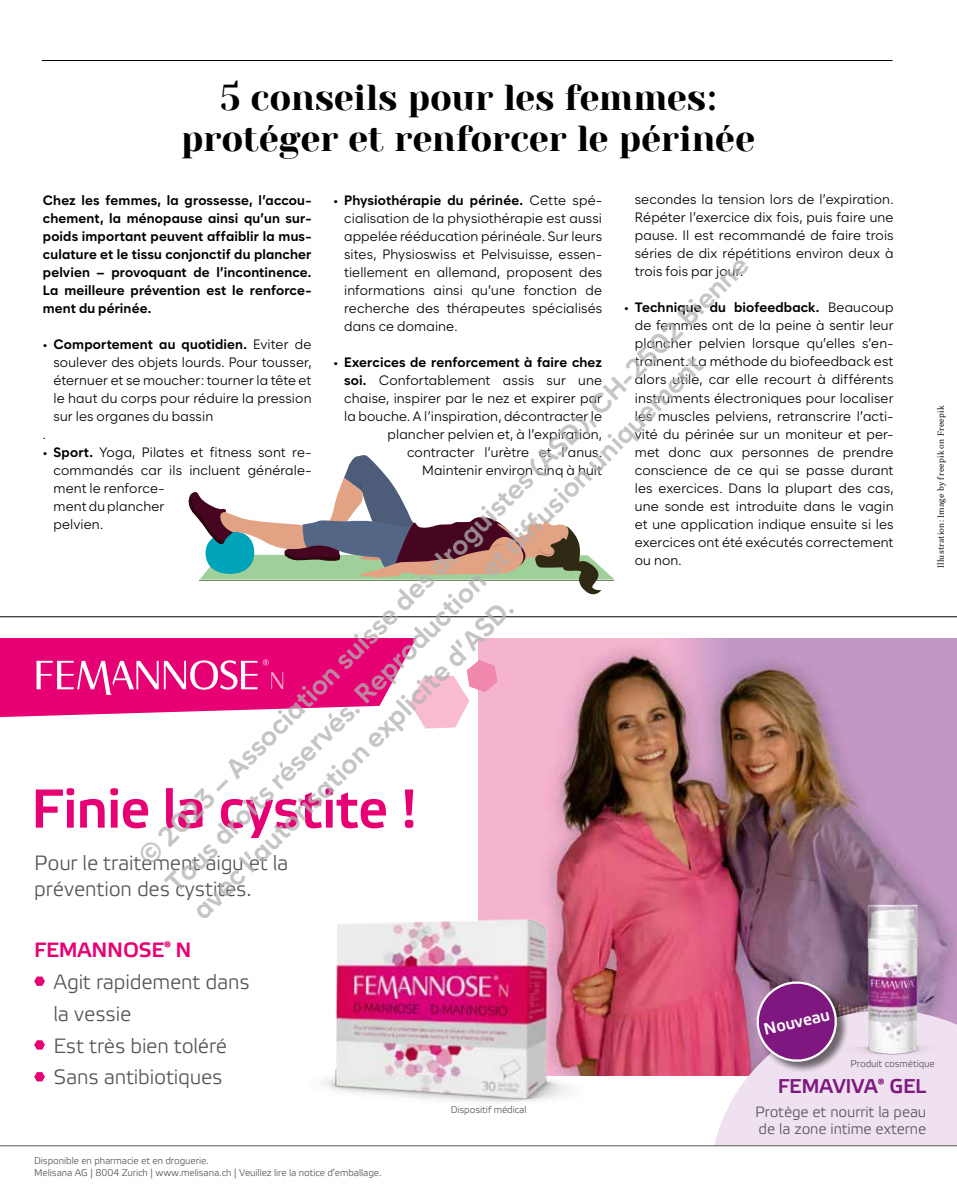
<style>
.page{position:relative;width:957px;height:1191px;background:#fff}
.page>*{position:absolute;margin:0;border:0;box-sizing:border-box;transform-origin:0 0}
.t1{font:500 54.6px "Etelka";letter-spacing:-.005em;color:#e60074}
.t2{font:36px/40.5px "Yeseva One";letter-spacing:-.005em;color:#000;text-align:center}
.t3{font:700 27px/38.2px "Zabal";color:rgb(178 178 176/.75)}
.t4{font:300 20.7px/31.8px "Etelka";letter-spacing:-.01em;color:#555756}
.t5{font:500 19.95px "Etelka";letter-spacing:-.01em;color:#7e1780}
.t6{font:500 16.5px "Etelka";color:#fff}
.t7{font:300 15px/17.1px "Etelka";letter-spacing:-.01em;color:#555756}
.t8{font:13.5px/18px "Zabal";letter-spacing:.01em;color:#000;text-align:justify}
.t9{font:700 13.5px/18px "Zabal";letter-spacing:.01em;color:#000;text-align:justify}
.t10{font:300 9.75px/11.7px "Etelka";letter-spacing:-.01em;color:#555756}
.t11{font:9px "Leyendo";letter-spacing:.025em;color:#000}
.s1{font-weight:400}
.s2{font-weight:700}
.s3{font-weight:500;color:#e60074}
</style>
<div class="page">
<hr style="left:42px;top:60px;width:850px;height:1px;background:#000">
<svg style="left:188px;top:455px;width:426px;height:140px"></svg>
<img style="left:479px;top:638px;width:478px;height:437px">
<svg style="left:685px;top:986px;width:272px;height:159px;fill:#efe1ef"></svg>
<img style="left:324px;top:894px;width:262px;height:209px">
<svg style="left:34px;top:976px;width:11px;height:10px"></svg>
<svg style="left:34px;top:1040px;width:11px;height:9px"></svg>
<svg style="left:34px;top:1072px;width:11px;height:9px"></svg>
<div style="left:756px;top:981px;width:93px;height:93px;background:#efe1ef"></div>
<svg style="left:752px;top:977px;width:35px;height:89px"></svg>
<hr style="left:0;top:1145px;width:957px;height:1px;background:#555756">
<img style="left:787px;top:840px;width:170px;height:247px">
<svg style="left:0;top:638px;width:497px;height:90px"></svg>
<hr style="left:0;top:616px;width:957px;height:1px;background:#000">
<h2 class="t2" style="left:181px;top:78px;width:575px">5 conseils pour les femmes: protéger et renforcer le périnée</h2>
<p class="t9" style="left:43px;top:191px;width:270px">Chez les femmes, la grossesse, l’accou&shy;chement, la ménopause ainsi qu’un sur&shy;poids important peuvent affaiblir la mus&shy;culature et le tissu conjonctif du plancher pelvien – provoquant de l’incontinence.<br>La meilleure prévention est le renforce&shy;ment du périnée.</p>
<p class="t9" style="left:43px;top:335px;width:270px"><span class="s1">•</span> Comportement au quotidien. <span class="s1">Eviter de</span></p>
<p class="t8" style="left:53px;top:353px;width:259px">soulever des objets lourds. Pour tousser,</p>
<p class="t8" style="left:53px;top:371px;width:259px">éternuer et se moucher: tourner la tête et</p>
<p class="t8" style="left:53px;top:389px;width:259px">le haut du corps pour réduire la pression</p>
<p class="t8" style="left:53px;top:407px;width:161px">sur les organes du bassin</p>
<p class="t8" style="left:43px;top:425px;width:5px">.</p>
<p class="t8" style="left:53px;top:443px;width:259px;text-align:left;text-indent:-11px">• <span class="s2">Sport.</span> Yoga, Pilates et fitness sont re&shy;commandés car ils incluent générale&shy;ment le renforce-<br>ment du plancher<br>pelvien.</p>
<p class="t8" style="left:635px;top:191px;width:260px">secondes la tension lors de l’expiration.<br>Répéter l’exercice dix fois, puis faire une pause. Il est recommandé de faire trois séries de dix répétitions environ deux à trois fois par jour.</p>
<p class="t8" style="left:635px;top:299px;width:260px;text-indent:-11px">• <span class="s2">Technique du biofeedback.</span> Beaucoup de femmes ont de la peine à sentir leur plancher pelvien lorsque qu’elles s’en&shy;traînent. La méthode du biofeedback est alors utile, car elle recourt à différents instruments électroniques pour localiser les muscles pelviens, retranscrire l’acti&shy;vité du périnée sur un moniteur et per&shy;met donc aux personnes de prendre conscience de ce qui se passe durant les exercices. Dans la plupart des cas, une sonde est introduite dans le vagin et une application indique ensuite si les exercices ont été exécutés correctement ou non.</p>
<p class="t8" style="left:344px;top:191px;width:259px;text-indent:-11px">• <span class="s2">Physiothérapie du périnée.</span> Cette spé&shy;cialisation de la physiothérapie est aussi appelée rééducation périnéale. Sur leurs sites, Physioswiss et Pelvisuisse, essen&shy;tiellement en allemand, proposent des informations ainsi qu’une fonction de recherche des thérapeutes spécialisés dans ce domaine.</p>
<p class="t8" style="left:333px;top:353px;width:270px;text-align:right">• <span class="s2">Exercices de renforcement à faire chez soi.</span> Confortablement assis sur une chaise, inspirer par le nez et expirer par la bouche. A l’inspiration, décontracter le plancher pelvien et, à l’expiration, contracter l’urètre et l’anus.<br>Maintenir environ cinq à huit</p>
<h3 class="t3" style="left:129px;top:847px;width:851px;rotate:-45deg">© 2023 – Association suisse des droguistes (ASD), CH-2502 Bienne<br>Tous droits réservés. Reproduction et diffusion uniquement<br>avec l’autorisation explicite d’ASD.</h3>
<h1 class="t1" style="left:31px;top:777px;width:389px">Finie la cystite !</h1>
<h3 class="t4" style="left:34px;top:851px;width:256px;line-height:25.5px">Pour le traitement aigu et la prévention des cystites.</h3>
<p class="t11" style="left:935px;top:568px;width:164px;rotate:-90deg">Illustration: Image by freepik on Freepik</p>
<h3 class="t4" style="left:53px;top:935px;width:198px;text-indent:-19px"><span class="s3">FEMANNOSE</span><sup>®</sup> <span class="s3">N<br></span>Agit rapidement dans la vessie<br>Est très bien toléré<br>Sans antibiotiques</h3>
<p class="t10" style="left:34px;top:1155px;width:349px">Disponible en pharmacie et en droguerie.<br>Melisana AG | 8004 Zurich | www.melisana.ch | Veuillez lire la notice d’emballage.</p>
<p class="t10" style="left:451px;top:1104px;width:77px">Dispositif médical</p>
<p class="t6" style="left:762px;top:1020px;width:69px;rotate:-13deg">Nouveau</p>
<p class="t10" style="left:850px;top:1058px;width:86px">Produit cosmétique</p>
<h3 class="t5" style="left:778px;top:1075px;width:150px">FEMAVIVA<sup>®</sup> GEL</h3>
<p class="t7" style="left:755px;top:1103px;width:173px">Protège et nourrit la peau de la zone intime externe</p>
</div>
